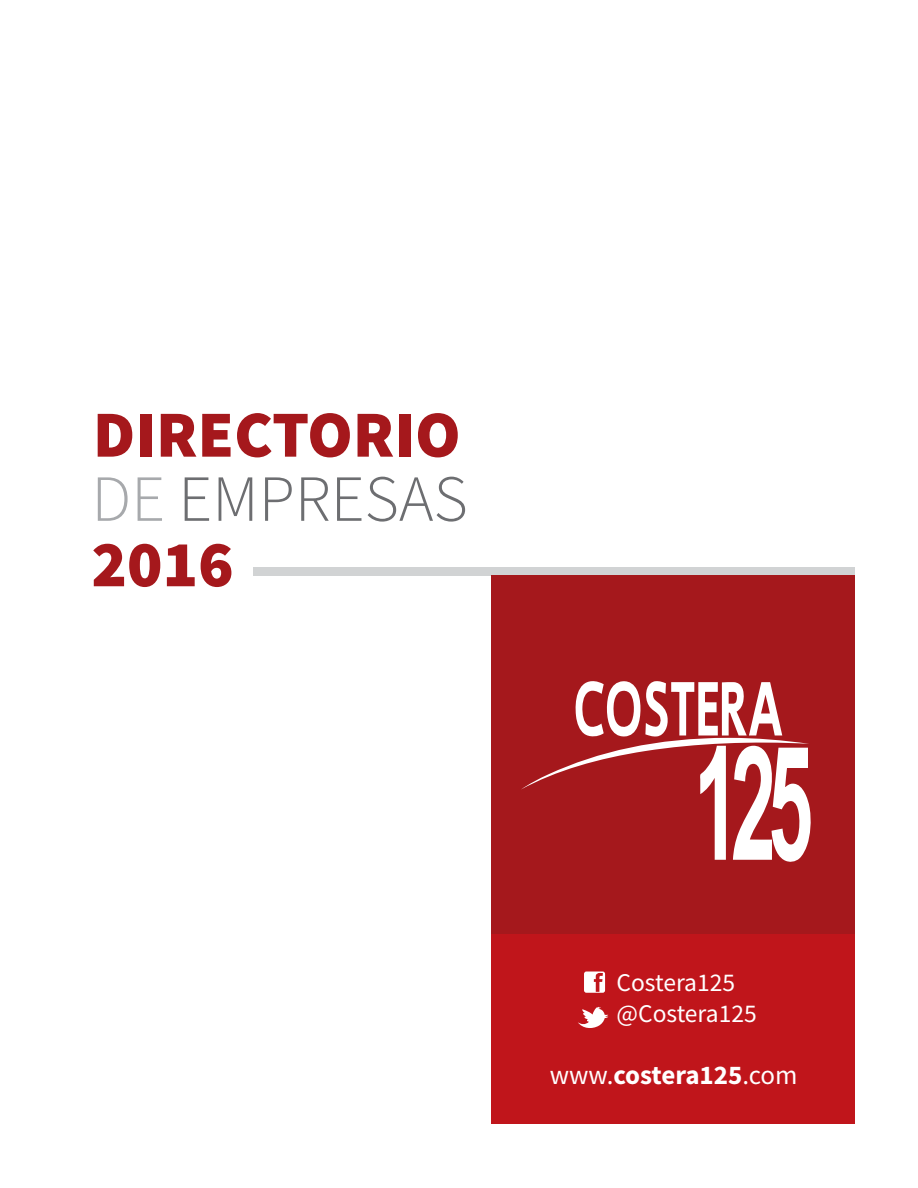
<style>
.page{position:relative;width:918px;height:1188px;background:#fff}
.page>*{position:absolute;margin:0;border:0;box-sizing:border-box;transform-origin:0 0}
.t1{font:900 65.85px/64.8px "Source Sans Pro";color:#a5181c;text-align:justify}
.t2{font:700 27px "Source Sans Pro";letter-spacing:-.005em;color:#fff}
.t3{font:25.5px/30.6px "Source Sans Pro";color:#fff}
.s1{font-weight:300;color:#a7a9ac}
.s2{font-weight:300;color:#6d6e71}
.s3{font-weight:400}
</style>
<div class="page">
<div style="left:491px;top:928px;width:363px;height:196px;background:#c0151b"></div>
<div style="left:253px;top:567px;width:601px;height:9px;background:#d1d3d4"></div>
<div style="left:491px;top:576px;width:363px;height:358px;background:#a5181c"></div>
<svg style="left:521px;top:681px;width:290px;height:181px"></svg>
<svg style="left:584px;top:972px;width:21px;height:21px"></svg>
<svg style="left:578px;top:1006px;width:30px;height:22px"></svg>
<p class="t1" style="left:91px;top:401px;width:378px">DIRECTORIO <span class="s1">DE</span> <span class="s2">EMPRESAS </span>2016</p>
<p class="t3" style="left:617px;top:968px;width:142px">Costera125 @Costera125</p>
<p class="t2" style="left:550px;top:1057px;width:249px"><span class="s3">www.</span>costera125<span class="s3">.com</span></p>
</div>
